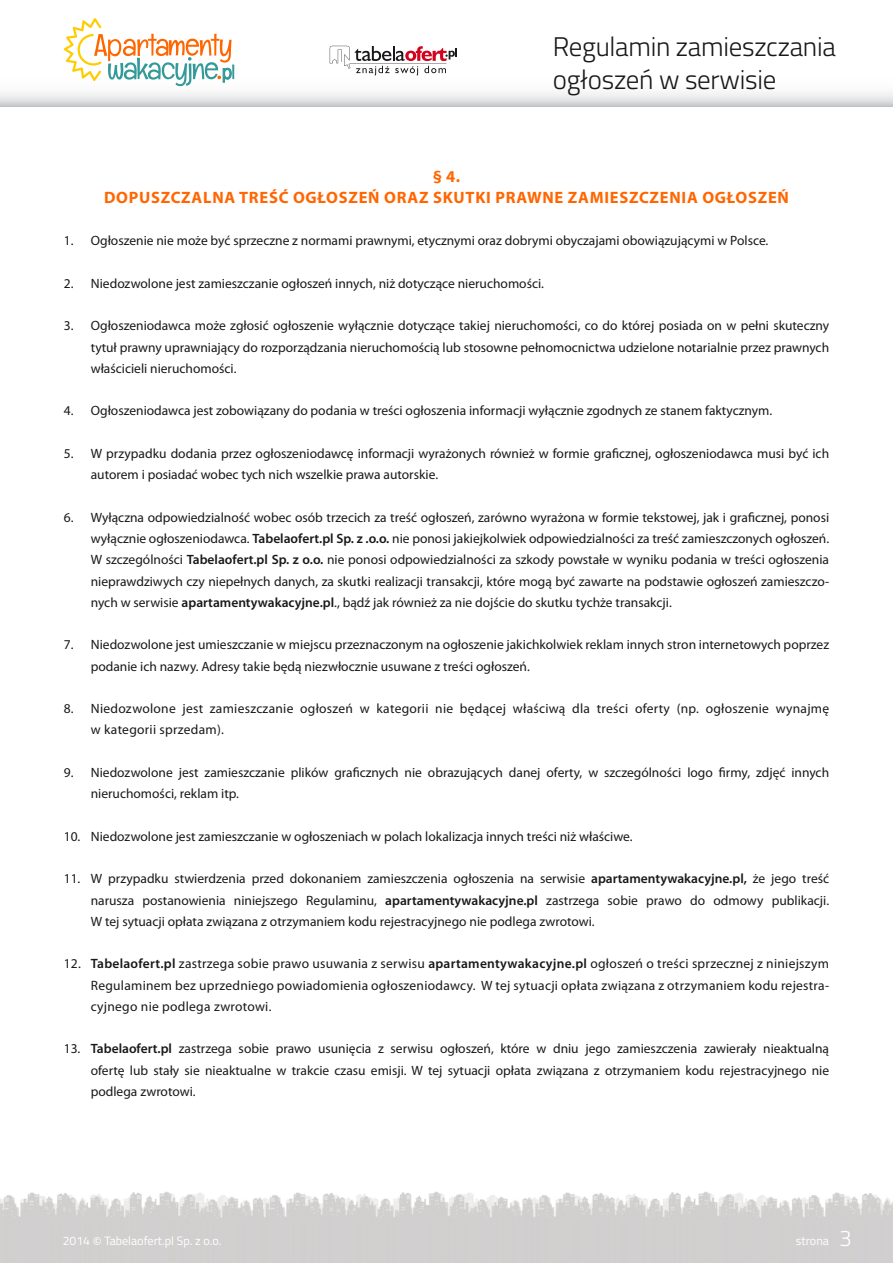
<style>
.page{position:relative;width:893px;height:1263px;background:#fff}
.page>*{position:absolute;margin:0;border:0;box-sizing:border-box;transform-origin:0 0}
.t1{font:300 27px/32.4px "Titillium Web";letter-spacing:-.01em;color:#1a171b}
.t2{font:700 16.5px/21.3px "Myriad Pro";letter-spacing:.045em;color:#f60;text-align:center}
.t3{font:13.5px/21.3px "Myriad Pro";color:#1a171b;text-align:justify}
.t4{font:13.5px/21.3px "Myriad Pro";letter-spacing:.02em;color:#1a171b}
.t5{font:12.15px "Titillium Web";color:#fff}
.s1{font-weight:600}
.s2{font-size:13.95px}
.s3{font-weight:300;font-size:22.65px}
</style>
<div class="page">
<img style="left:0;top:1192px;width:893px;height:71px">
<svg style="left:0;top:60px;width:893px;height:46px"></svg>
<svg style="left:330px;top:46px;width:127px;height:30px"></svg>
<svg style="left:64px;top:18px;width:170px;height:68px"></svg>
<h1 class="t1" style="left:553px;top:29px;width:285px">Regulamin zamieszczania ogłoszeń w serwisie</h1>
<p class="t2" style="left:104px;top:165px;width:686px">§ 4.<br>DOPUSZCZALNA TREŚĆ OGŁOSZEŃ ORAZ SKUTKI PRAWNE ZAMIESZCZENIA OGŁOSZEŃ</p>
<p class="t3" style="left:64px;top:230px;width:706px">1. Ogłoszenie nie może być sprzeczne z normami prawnymi, etycznymi oraz dobrymi obyczajami obowiązującymi w Polsce.</p>
<p class="t3" style="left:64px;top:272px;width:482px">2. Niedozwolone jest zamieszczanie ogłoszeń innych, niż dotyczące nieruchomości.</p>
<p class="t3" style="left:91px;top:315px;width:740px;text-indent:-27px">3. Ogłoszeniodawca może zgłosić ogłoszenie wyłącznie dotyczące takiej nieruchomości, co do której posiada on w pełni skuteczny tytuł prawny uprawniający do rozporządzania nieruchomością lub stosowne pełnomocnictwa udzielone notarialnie przez prawnych właścicieli nieruchomości.</p>
<p class="t3" style="left:64px;top:400px;width:710px">4. Ogłoszeniodawca jest zobowiązany do podania w treści ogłoszenia informacji wyłącznie zgodnych ze stanem faktycznym.</p>
<p class="t3" style="left:91px;top:443px;width:740px;text-indent:-27px">5. W przypadku dodania przez ogłoszeniodawcę informacji wyrażonych również w formie graficznej, ogłoszeniodawca musi być ich autorem i posiadać wobec tych nich wszelkie prawa autorskie.</p>
<p class="t3" style="left:91px;top:506px;width:740px;text-indent:-27px">6. Wyłączna odpowiedzialność wobec osób trzecich za treść ogłoszeń, zarówno wyrażona w formie tekstowej, jak i graficznej, ponosi wyłącznie ogłoszeniodawca. <span class="s1">Tabelaofert.pl Sp. z .o.o.</span> nie ponosi jakiejkolwiek odpowiedzialności za treść zamieszczonych ogłoszeń.<br>W szczególności <span class="s1">Tabelaofert.pl Sp. z o.o.</span> nie ponosi odpowiedzialności za szkody powstałe w wyniku podania w treści ogłoszenia nieprawdziwych czy niepełnych danych, za skutki realizacji transakcji, które mogą być zawarte na podstawie ogłoszeń zamieszczo&shy;nych w serwisie <span class="s1">apartamentywakacyjne.pl</span>., bądź jak również za nie dojście do skutku tychże transakcji.</p>
<p class="t3" style="left:91px;top:634px;width:740px;text-indent:-27px">7. Niedozwolone jest umieszczanie w miejscu przeznaczonym na ogłoszenie jakichkolwiek reklam innych stron internetowych poprzez podanie ich nazwy. Adresy takie będą niezwłocznie usuwane z treści ogłoszeń.</p>
<p class="t4" style="left:91px;top:698px;width:740px;text-indent:-27px">8. Niedozwolone jest zamieszczanie ogłoszeń w kategorii nie będącej właściwą dla treści oferty (np. ogłoszenie wynajmę w kategorii sprzedam).</p>
<p class="t3" style="left:91px;top:762px;width:740px;text-indent:-27px">9. Niedozwolone jest zamieszczanie plików graficznych nie obrazujących danej oferty, w szczególności logo firmy, zdjęć innych nieruchomości, reklam itp.</p>
<p class="t3" style="left:64px;top:825px;width:570px">10. Niedozwolone jest zamieszczanie w ogłoszeniach w polach lokalizacja innych treści niż właściwe.</p>
<p class="t3" style="left:91px;top:868px;width:740px;text-indent:-27px">11. W przypadku stwierdzenia przed dokonaniem zamieszczenia ogłoszenia na serwisie <span class="s1">apartamentywakacyjne.pl,</span> że jego treść narusza postanowienia niniejszego Regulaminu, <span class="s1">apartamentywakacyjne.pl</span> zastrzega sobie prawo do odmowy publikacji.<br>W tej sytuacji opłata związana z otrzymaniem kodu rejestracyjnego nie podlega zwrotowi.</p>
<p class="t3" style="left:91px;top:953px;width:740px;text-indent:-27px">12. <span class="s1">Tabelaofert.pl</span> zastrzega sobie prawo usuwania z serwisu <span class="s1">apartamentywakacyjne.pl</span> ogłoszeń o treści sprzecznej z niniejszym Regulaminem bez uprzedniego powiadomienia ogłoszeniodawcy. W tej sytuacji opłata związana z otrzymaniem kodu rejestra&shy;cyjnego nie podlega zwrotowi.</p>
<p class="t3" style="left:91px;top:1038px;width:740px;text-indent:-27px">13. <span class="s1">Tabelaofert.pl</span> zastrzega sobie prawo usunięcia z serwisu ogłoszeń, które w dniu jego zamieszczenia zawierały nieaktualną ofertę lub stały sie nieaktualne w trakcie czasu emisji. W tej sytuacji opłata związana z otrzymaniem kodu rejestracyjnego nie podlega zwrotowi.</p>
<p class="t5" style="left:63px;top:1232px;width:160px">2014 <span class="s2">©</span> Tabelaofert.pl Sp. z o.o.</p>
<p class="t5" style="left:796px;top:1232px;width:57px">strona <span class="s3">3</span></p>
</div>
